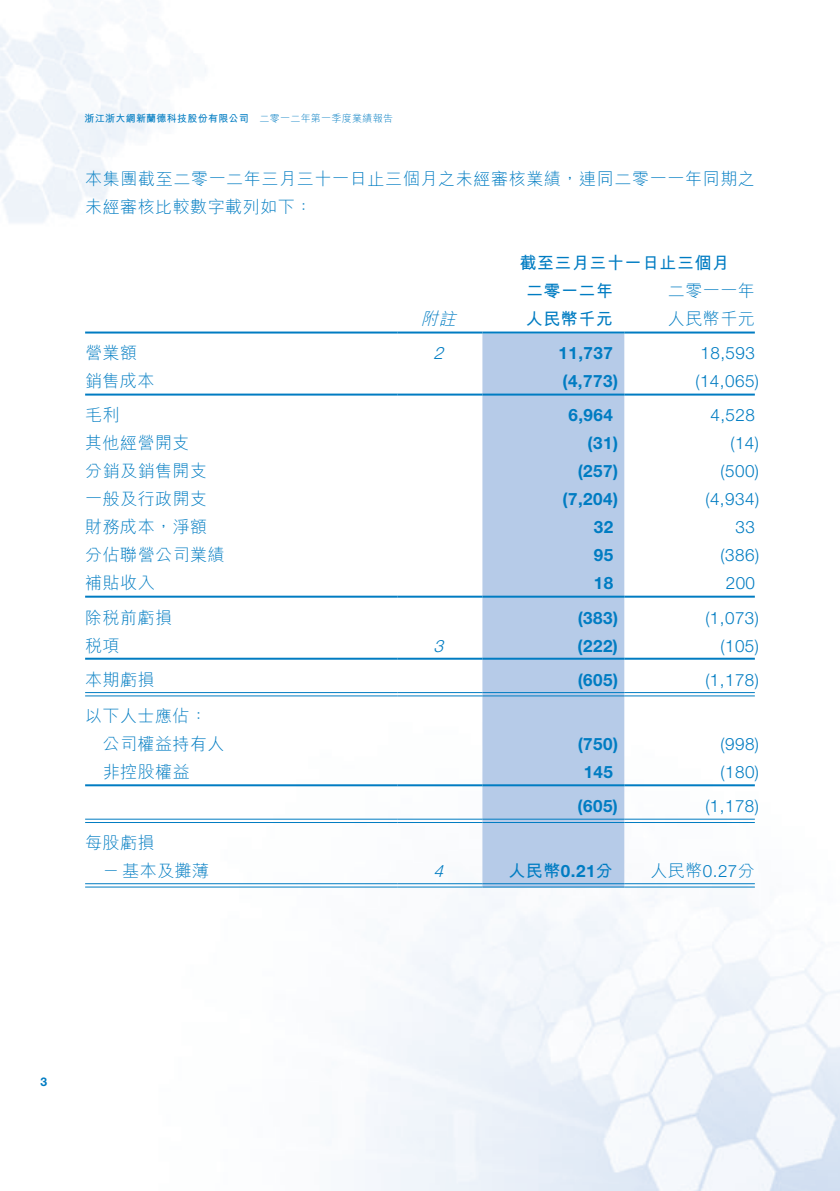
<style>
.page{position:relative;width:840px;height:1191px;background:#fff}
.page>*{position:absolute;margin:0;border:0;box-sizing:border-box;transform-origin:0 0}
.t1{font:300 17px/28px "M Hei HK";letter-spacing:.03em;color:#007cc2}
.t2{font:300 17px "Helvetica Neue LT Std";letter-spacing:.03em;color:#007cc2}
.t3{font:700 17px "Helvetica Neue LT Std";letter-spacing:.03em;color:#007cc2}
.t4{font:700 17px "M Hei HK";letter-spacing:.03em;color:#007cc2}
.t5{font:italic 300 17px "Helvetica Neue LT Std";color:#007cc2}
.t6{font:italic 300 17px "M Hei HK";color:#007cc2}
.t7{font:700 12px "Helvetica Neue LT Std";color:#007cc2}
.t8{font:700 10px "M Hei HK";letter-spacing:.03em;color:#007cc2}
.t9{font:300 10px "M Hei HK";letter-spacing:.03em;color:#007cc2}
.s1{font-family:"Helvetica Neue LT Std"}
</style>
<div class="page">
<img style="left:0;top:9px;width:839px;height:1182px">
<div style="left:482px;top:333px;width:142px;height:553px;background:#b6cbe8"></div>
<hr style="left:85px;top:331px;width:312px;height:2px;background:#007cc2">
<hr style="left:397px;top:331px;width:85px;height:2px;background:#007cc2">
<hr style="left:482px;top:331px;width:142px;height:2px;background:#007cc2">
<hr style="left:624px;top:331px;width:130px;height:2px;background:#007cc2">
<hr style="left:85px;top:393px;width:312px;height:2px;background:#007cc2">
<hr style="left:397px;top:393px;width:85px;height:2px;background:#007cc2">
<hr style="left:482px;top:393px;width:142px;height:2px;background:#007cc2">
<hr style="left:624px;top:393px;width:130px;height:2px;background:#007cc2">
<hr style="left:85px;top:595px;width:312px;height:2px;background:#007cc2">
<hr style="left:397px;top:595px;width:85px;height:2px;background:#007cc2">
<hr style="left:482px;top:595px;width:142px;height:2px;background:#007cc2">
<hr style="left:624px;top:595px;width:130px;height:2px;background:#007cc2">
<hr style="left:85px;top:657px;width:312px;height:2px;background:#007cc2">
<hr style="left:397px;top:657px;width:85px;height:2px;background:#007cc2">
<hr style="left:482px;top:657px;width:142px;height:2px;background:#007cc2">
<hr style="left:624px;top:657px;width:130px;height:2px;background:#007cc2">
<hr style="left:85px;top:692px;width:312px;height:1px;background:#007cc2">
<hr style="left:85px;top:695px;width:312px;height:1px;background:#007cc2">
<hr style="left:397px;top:692px;width:85px;height:1px;background:#007cc2">
<hr style="left:397px;top:695px;width:85px;height:1px;background:#007cc2">
<hr style="left:482px;top:692px;width:142px;height:1px;background:#007cc2">
<hr style="left:482px;top:695px;width:142px;height:1px;background:#007cc2">
<hr style="left:624px;top:692px;width:130px;height:1px;background:#007cc2">
<hr style="left:624px;top:695px;width:130px;height:1px;background:#007cc2">
<hr style="left:85px;top:784px;width:312px;height:2px;background:#007cc2">
<hr style="left:397px;top:784px;width:85px;height:2px;background:#007cc2">
<hr style="left:482px;top:784px;width:142px;height:2px;background:#007cc2">
<hr style="left:624px;top:784px;width:130px;height:2px;background:#007cc2">
<hr style="left:85px;top:819px;width:312px;height:1px;background:#007cc2">
<hr style="left:85px;top:822px;width:312px;height:1px;background:#007cc2">
<hr style="left:397px;top:819px;width:85px;height:1px;background:#007cc2">
<hr style="left:397px;top:822px;width:85px;height:1px;background:#007cc2">
<hr style="left:482px;top:819px;width:142px;height:1px;background:#007cc2">
<hr style="left:482px;top:822px;width:142px;height:1px;background:#007cc2">
<hr style="left:624px;top:819px;width:130px;height:1px;background:#007cc2">
<hr style="left:624px;top:822px;width:130px;height:1px;background:#007cc2">
<hr style="left:85px;top:883px;width:312px;height:1px;background:#007cc2">
<hr style="left:85px;top:886px;width:312px;height:1px;background:#007cc2">
<hr style="left:397px;top:883px;width:85px;height:1px;background:#007cc2">
<hr style="left:397px;top:886px;width:85px;height:1px;background:#007cc2">
<hr style="left:482px;top:883px;width:142px;height:1px;background:#007cc2">
<hr style="left:482px;top:886px;width:142px;height:1px;background:#007cc2">
<hr style="left:624px;top:883px;width:130px;height:1px;background:#007cc2">
<hr style="left:624px;top:886px;width:130px;height:1px;background:#007cc2">
<p class="t8" style="left:84px;top:111px;width:166px">浙江浙大網新蘭德科技股份有限公司</p>
<p class="t9" style="left:259px;top:112px;width:135px">二零一二年第一季度業績報告</p>
<p class="t1" style="left:85px;top:164px;width:671px">本集團截至二零一二年三月三十一日止三個月之未經審核業績，連同二零一一年同期之未經審核比較數字載列如下：</p>
<p class="t4" style="left:519px;top:251px;width:211px">截至三月三十一日止三個月</p>
<p class="t1" style="left:667px;top:276px;width:88px">二零一一年</p>
<p class="t4" style="left:525px;top:279px;width:88px">二零一二年</p>
<p class="t6" style="left:420px;top:307px;width:42px">附註</p>
<p class="t4" style="left:525px;top:307px;width:88px">人民幣千元</p>
<p class="t1" style="left:667px;top:304px;width:88px">人民幣千元</p>
<p class="t1" style="left:85px;top:338px;width:53px">營業額</p>
<p class="t5" style="left:433px;top:343px;width:16px">2</p>
<p class="t3" style="left:558px;top:343px;width:56px">11,737</p>
<p class="t2" style="left:700px;top:343px;width:56px">18,593</p>
<p class="t1" style="left:85px;top:366px;width:71px">銷售成本</p>
<p class="t3" style="left:562px;top:371px;width:57px">)4,773(</p>
<p class="t2" style="left:695px;top:371px;width:65px">)14,065(</p>
<p class="t1" style="left:85px;top:400px;width:36px">毛利</p>
<p class="t3" style="left:568px;top:405px;width:46px">6,964</p>
<p class="t2" style="left:710px;top:405px;width:46px">4,528</p>
<p class="t1" style="left:85px;top:428px;width:106px">其他經營開支</p>
<p class="t3" style="left:587px;top:433px;width:32px">)31(</p>
<p class="t2" style="left:730px;top:433px;width:30px">)14(</p>
<p class="t1" style="left:85px;top:456px;width:123px">分銷及銷售開支</p>
<p class="t3" style="left:577px;top:461px;width:42px">)257(</p>
<p class="t2" style="left:720px;top:461px;width:40px">)500(</p>
<p class="t1" style="left:85px;top:484px;width:123px">一般及行政開支</p>
<p class="t3" style="left:562px;top:489px;width:57px">)7,204(</p>
<p class="t2" style="left:705px;top:489px;width:55px">)4,934(</p>
<p class="t1" style="left:85px;top:512px;width:123px">財務成本，淨額</p>
<p class="t3" style="left:593px;top:517px;width:21px">32</p>
<p class="t2" style="left:735px;top:517px;width:21px">33</p>
<p class="t1" style="left:85px;top:540px;width:141px">分佔聯營公司業績</p>
<p class="t3" style="left:593px;top:545px;width:21px">95</p>
<p class="t2" style="left:720px;top:545px;width:40px">)386(</p>
<p class="t1" style="left:85px;top:568px;width:71px">補貼收入</p>
<p class="t3" style="left:593px;top:573px;width:21px">18</p>
<p class="t2" style="left:725px;top:573px;width:31px">200</p>
<p class="t1" style="left:85px;top:602px;width:88px">除稅前虧損</p>
<p class="t3" style="left:577px;top:607px;width:42px">)383(</p>
<p class="t2" style="left:705px;top:607px;width:55px">)1,073(</p>
<p class="t1" style="left:85px;top:630px;width:36px">稅項</p>
<p class="t5" style="left:433px;top:635px;width:16px">3</p>
<p class="t3" style="left:577px;top:635px;width:42px">)222(</p>
<p class="t2" style="left:720px;top:635px;width:40px">)105(</p>
<p class="t1" style="left:85px;top:660px;width:123px;line-height:36.6px">本期虧損<br>以下人士應佔：</p>
<p class="t3" style="left:577px;top:669px;width:42px">)605(</p>
<p class="t2" style="left:705px;top:669px;width:55px">)1,178(</p>
<p class="t1" style="left:103px;top:729px;width:123px">公司權益持有人</p>
<p class="t3" style="left:577px;top:733px;width:42px">)750(</p>
<p class="t2" style="left:720px;top:733px;width:40px">)998(</p>
<p class="t1" style="left:103px;top:757px;width:88px">非控股權益</p>
<p class="t3" style="left:583px;top:761px;width:31px">145</p>
<p class="t2" style="left:720px;top:761px;width:40px">)180(</p>
<p class="t3" style="left:577px;top:795px;width:42px">)605(</p>
<p class="t2" style="left:705px;top:795px;width:55px">)1,178(</p>
<p class="t1" style="left:85px;top:827px;width:71px">每股虧損</p>
<p class="t1" style="left:103px;top:855px;width:108px">－基本及攤薄</p>
<p class="t5" style="left:433px;top:860px;width:16px">4</p>
<p class="t4" style="left:508px;top:858px;width:106px">人民幣<span class="s1">0.21</span>分</p>
<p class="t1" style="left:650px;top:855px;width:106px">人民幣<span class="s1">0.27</span>分</p>
<p class="t7" style="left:41px;top:1074px;width:8px">3</p>
</div>
